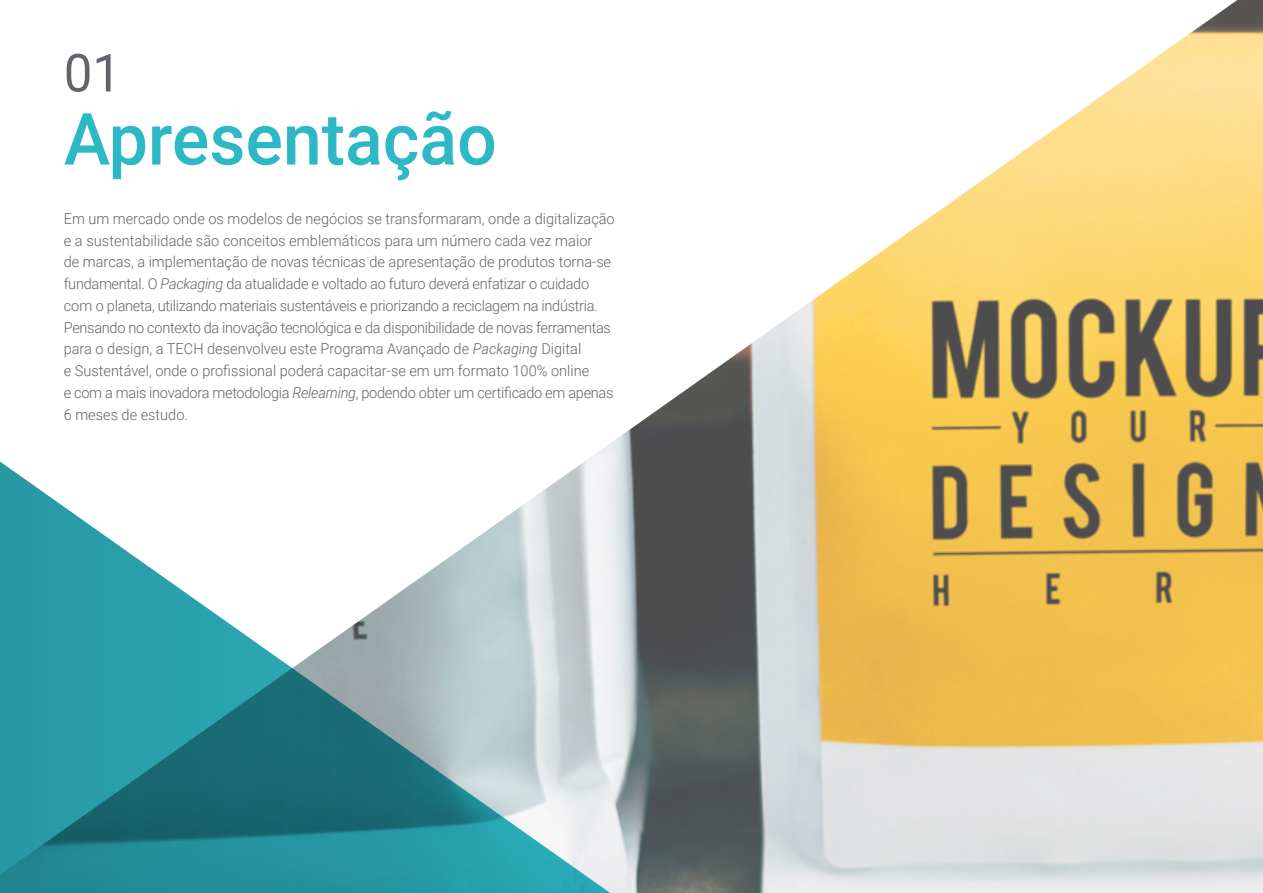
<style>
.page{position:relative;width:1263px;height:893px;background:#fff}
.page>*{position:absolute;margin:0;border:0;box-sizing:border-box;transform-origin:0 0}
.t1{font:500 72px "Roboto";color:#2db8c5}
.t2{font:52.5px "Roboto";color:#61646a}
.t3{font:300 15px/21.8px "Roboto";letter-spacing:-.005em;color:#61646a}
.s1{font-style:italic}
</style>
<div class="page">
<img style="left:607px;top:0;width:656px;height:893px">
<svg style="left:0;top:446px;width:640px;height:447px"></svg>
<h2 class="t2" style="left:64px;top:36px;width:59px">01</h2>
<h1 class="t1" style="left:64px;top:89px;width:435px">Apresentação</h1>
<p class="t3" style="left:64px;top:207px;width:552px">Em um mercado onde os modelos de negócios se transformaram, onde a digitalização e a sustentabilidade são conceitos emblemáticos para um número cada vez maior<br>de marcas, a implementação de novas técnicas de apresentação de produtos torna-se fundamental. O <span class="s1">Packaging</span> da atualidade e voltado ao futuro deverá enfatizar o cuidado com o planeta, utilizando materiais sustentáveis e priorizando a reciclagem na indústria.<br>Pensando no contexto da inovação tecnológica e da disponibilidade de novas ferramentas para o design, a TECH desenvolveu este Programa Avançado de <span class="s1">Packaging</span> Digital<br>e Sustentável, onde o profissional poderá capacitar-se em um formato 100% online<br>e com a mais inovadora metodologia <span class="s1">Relearning</span>, podendo obter um certificado em apenas 6 meses de estudo.</p>
</div>
